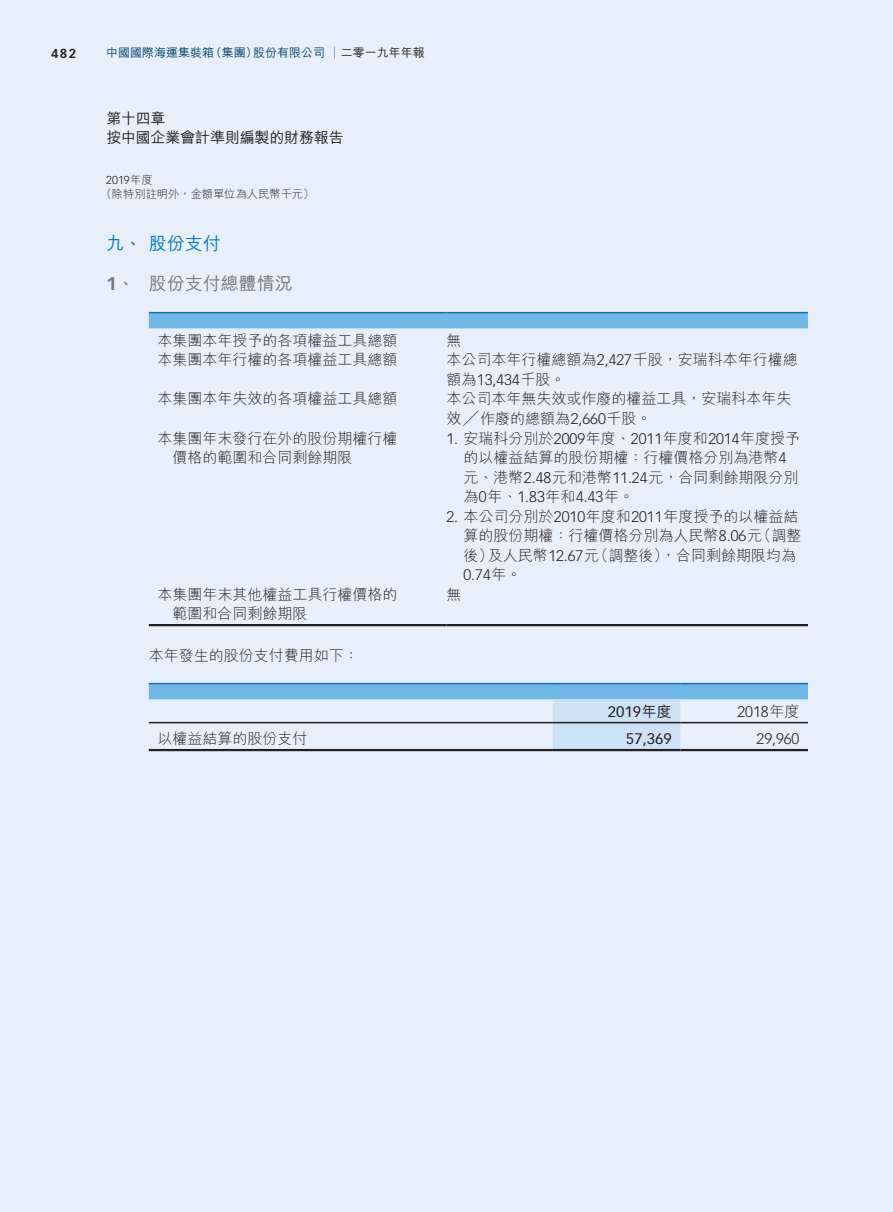
<style>
.page{position:relative;width:893px;height:1212px;background:#e7f0fa}
.page>*{position:absolute;margin:0;border:0;box-sizing:border-box;transform-origin:0 0}
.t1{font:500 18px "M Hei HK";color:#76787b}
.t2{font:500 18px "M Hei HK";color:#0076c8}
.t3{font:300 15px/19.5px "M Hei HK";color:#231f20}
.t4{font:300 15px "Vectora LT Std";color:#231f20}
.t5{font:500 15px/19.5px "M Hei HK";letter-spacing:-.015em;color:#231f20}
.t6{font:15px "Vectora LT Std";color:#231f20}
.t7{font:700 12.75px "Vectora LT Std";color:#231f20}
.t8{font:500 12px "M Hei HK";color:#07476b}
.t9{font:300 11.25px "M Hei HK";color:#231f20}
.t10{font:300 11.25px "Vectora LT Std";color:#231f20}
.s1{font-weight:700}
.s2{color:#231f20}
.s3{font-family:"M Hei HK"}
.s4{font-family:"Vectora LT Std";font-weight:700}
.s5{font-family:"Vectora LT Std"}
.s6{font-family:"M Hei HK";font-weight:500}
</style>
<div class="page">
<div style="left:149px;top:313px;width:659px;height:15px;background:#73b8e5"></div>
<hr style="left:149px;top:312px;width:297px;height:1px;background:#0076c8">
<hr style="left:446px;top:312px;width:362px;height:1px;background:#0076c8">
<hr style="left:149px;top:624px;width:297px;height:2px;background:#231f20">
<hr style="left:446px;top:624px;width:362px;height:2px;background:#231f20">
<svg style="left:149px;top:684px;width:659px;height:65px"></svg>
<hr style="left:149px;top:683px;width:404px;height:1px;background:#0076c8">
<hr style="left:553px;top:683px;width:127px;height:1px;background:#0076c8">
<hr style="left:680px;top:683px;width:128px;height:1px;background:#0076c8">
<hr style="left:149px;top:722px;width:404px;height:1px;background:#231f20">
<hr style="left:553px;top:722px;width:127px;height:1px;background:#231f20">
<hr style="left:680px;top:722px;width:128px;height:1px;background:#231f20">
<hr style="left:149px;top:749px;width:404px;height:2px;background:#231f20">
<hr style="left:553px;top:749px;width:127px;height:2px;background:#231f20">
<hr style="left:680px;top:749px;width:128px;height:2px;background:#231f20">
<p class="t7" style="left:51px;top:46px;width:27px">482</p>
<p class="t8" style="left:106px;top:44px;width:320px">中國國際海運集裝箱（集團）股份有限公司 <span class="s1">∣</span><span class="s2">二零一九年年報</span></p>
<p class="t5" style="left:106px;top:107px;width:239px">第十四章<br>按中國企業會計準則編製的財務報告</p>
<p class="t10" style="left:106px;top:174px;width:48px">2019<span class="s3">年度</span></p>
<p class="t9" style="left:101px;top:188px;width:215px">（除特別註明外，金額單位為人民幣千元）</p>
<p class="t2" style="left:106px;top:230px;width:116px">九、股份支付</p>
<p class="t1" style="left:106px;top:271px;width:188px"><span class="s4">1</span>、 股份支付總體情況</p>
<p class="t3" style="left:157px;top:330px;width:241px">本集團本年授予的各項權益工具總額</p>
<p class="t3" style="left:446px;top:330px;width:16px">無</p>
<p class="t3" style="left:157px;top:350px;width:241px">本集團本年行權的各項權益工具總額</p>
<p class="t3" style="left:446px;top:350px;width:353px">本公司本年行權總額為<span class="s5">2,427</span>千股，安瑞科本年行權總</p>
<p class="t4" style="left:446px;top:371px;width:121px"><span class="s3">額為</span>13,434<span class="s3">千股。</span></p>
<p class="t3" style="left:157px;top:389px;width:241px">本集團本年失效的各項權益工具總額</p>
<p class="t3" style="left:446px;top:389px;width:346px">本公司本年無失效或作廢的權益工具，安瑞科本年失效╱作廢的總額為<span class="s5">2,660</span>千股。</p>
<p class="t3" style="left:172px;top:428px;width:226px;text-indent:-15px">本集團年末發行在外的股份期權行權價格的範圍和合同剩餘期限</p>
<p class="t3" style="left:463px;top:428px;width:338px;text-indent:-17px"><span class="s5">1.</span> 安瑞科分別於<span class="s5">2009</span>年度、<span class="s5">2011</span>年度和<span class="s5">2014</span>年度授予的以權益結算的股份期權：行權價格分別為港幣<span class="s5">4</span>元、港幣<span class="s5">2.48</span>元和港幣<span class="s5">11.24</span>元，合同剩餘期限分別</p>
<p class="t4" style="left:463px;top:488px;width:172px"><span class="s3">為</span>0<span class="s3">年、</span>1.83<span class="s3">年和</span>4.43<span class="s3">年。</span></p>
<p class="t3" style="left:463px;top:506px;width:339px;text-indent:-17px"><span class="s5">2.</span> 本公司分別於<span class="s5">2010</span>年度和<span class="s5">2011</span>年度授予的以權益結算的股份期權：行權價格分別為人民幣<span class="s5">8.06</span>元（調整後）及人民幣<span class="s5">12.67</span>元（調整後），合同剩餘期限均為</p>
<p class="t4" style="left:463px;top:566px;width:60px">0.74<span class="s3">年。</span></p>
<p class="t3" style="left:172px;top:584px;width:226px;text-indent:-15px">本集團年末其他權益工具行權價格的範圍和合同剩餘期限</p>
<p class="t3" style="left:446px;top:584px;width:16px">無</p>
<p class="t3" style="left:149px;top:646px;width:211px">本年發生的股份支付費用如下：</p>
<p class="t6" style="left:608px;top:703px;width:66px">2019<span class="s6">年度</span></p>
<p class="t4" style="left:737px;top:703px;width:63px">2018<span class="s3">年度</span></p>
<p class="t3" style="left:157px;top:728px;width:152px">以權益結算的股份支付</p>
<p class="t6" style="left:626px;top:730px;width:47px">57,369</p>
<p class="t4" style="left:756px;top:730px;width:44px">29,960</p>
</div>
